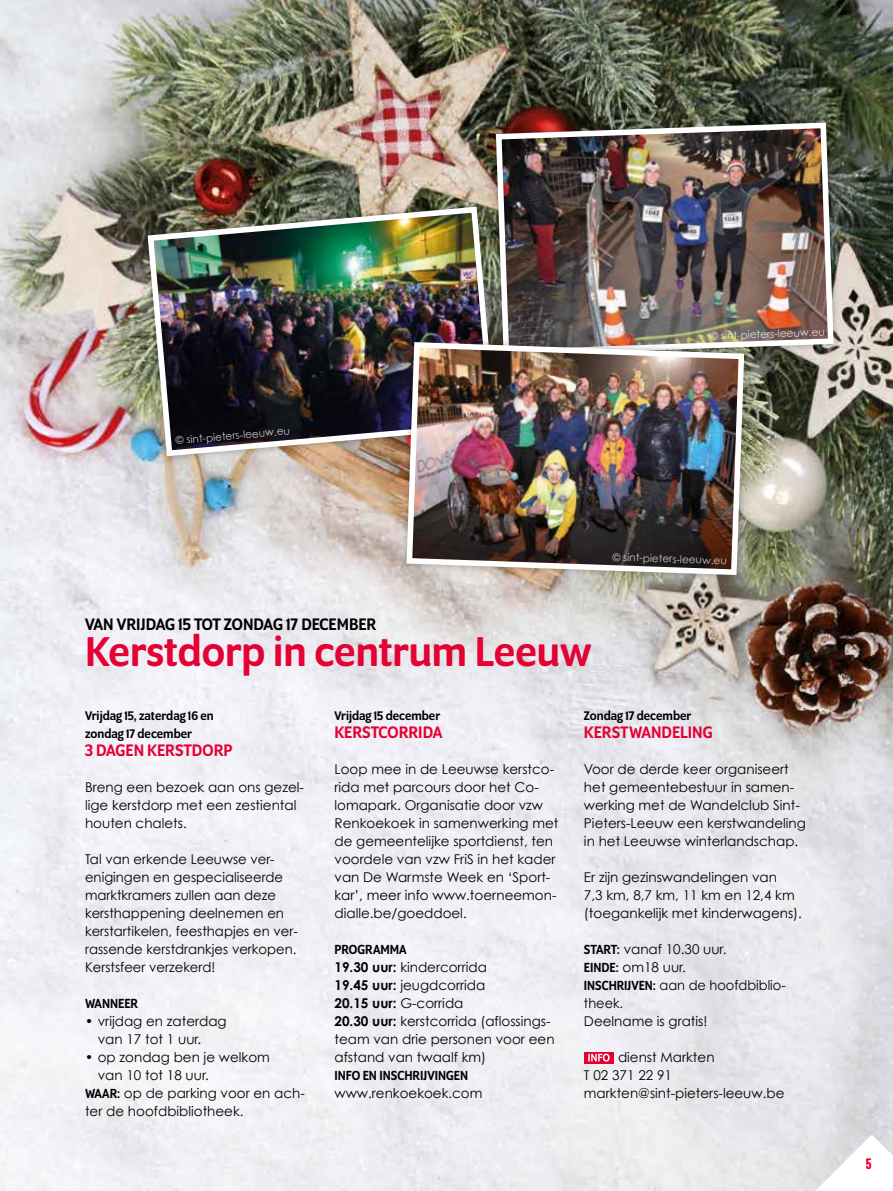
<style>
.page{position:relative;width:893px;height:1191px;background:#fff}
.page>*{position:absolute;margin:0;border:0;box-sizing:border-box;transform-origin:0 0}
.t1{font:500 45px "Program OT";color:#e40134}
.t2{font:500 18px "Program OT";color:#e40134}
.t3{font:500 18px "Program OT";color:#000}
.t4{font:500 16.5px "Program Nar OT";color:#e40134}
.t5{font:500 14.25px "Program OT";color:#000}
.t6{font:13.5px/18px "Century Gothic";color:#000}
.t7{font:500 13.5px/18px "Program OT";color:#000}
.t8{font:10.5px "Century Gothic";color:#fff}
.s1{font-family:"Program OT";font-weight:500;font-size:14.25px}
.s2{font-weight:700}
</style>
<div class="page">
<img style="left:0;top:0;width:893px;height:1191px">
<svg style="left:815px;top:1134px;width:78px;height:57px"></svg>
<div style="left:584px;top:1051px;width:30px;height:12px;background:#e40134"></div>
<svg style="left:588px;top:1053px;width:22px;height:8px"></svg>
<div style="left:490px;top:116px;width:350px;height:246px;background:#000;opacity:.3"></div>
<img style="left:493px;top:120px;width:343px;height:238px">
<div style="left:141px;top:200px;width:361px;height:262px;background:#000;opacity:.3"></div>
<img style="left:145px;top:204px;width:354px;height:255px">
<div style="left:400px;top:336px;width:351px;height:245px;background:#000;opacity:.3"></div>
<img style="left:404px;top:339px;width:343px;height:239px">
<p class="t8" style="left:175px;top:434px;width:116px;rotate:-5deg">© sint-pieters-leeuw.eu</p>
<p class="t8" style="left:710px;top:329px;width:116px;rotate:-2deg">© sint-pieters-leeuw.eu</p>
<p class="t8" style="left:613px;top:550px;width:116px;rotate:2deg">© sint-pieters-leeuw.eu</p>
<h2 class="t3" style="left:85px;top:614px;width:293px">VAN VRIJDAG 15 TOT ZONDAG 17 DECEMBER</h2>
<h1 class="t1" style="left:85px;top:626px;width:508px">Kerstdorp in centrum Leeuw</h1>
<p class="t7" style="left:85px;top:707px;width:130px">Vrijdag 15, zaterdag 16 en zondag 17 december</p>
<h2 class="t2" style="left:85px;top:740px;width:149px">3 DAGEN KERSTDORP</h2>
<p class="t6" style="left:85px;top:778px;width:220px">Breng een bezoek aan ons gezel&shy;lige kerstdorp met een zestiental houten chalets.</p>
<p class="t6" style="left:85px;top:850px;width:214px">Tal van erkende Leeuwse ver&shy;enigingen en gespecialiseerde marktkramers zullen aan deze kersthappening deelnemen en kerstartikelen, feesthapjes en ver&shy;rassende kerstdrankjes verkopen.<br>Kerstsfeer verzekerd!</p>
<p class="t5" style="left:85px;top:995px;width:55px">WANNEER</p>
<p class="t6" style="left:98px;top:1012px;width:130px;text-indent:-13px">• vrijdag en zaterdag van 17 tot 1 uur.</p>
<p class="t6" style="left:85px;top:1048px;width:186px">• op zondag ben je welkom</p>
<p class="t6" style="left:98px;top:1066px;width:113px">van 10 tot 18 uur.</p>
<p class="t6" style="left:85px;top:1084px;width:221px"><span class="s1">WAAR:</span> op de parking voor en ach-</p>
<p class="t6" style="left:85px;top:1102px;width:160px">ter de hoofdbibliotheek.</p>
<p class="t7" style="left:334px;top:707px;width:107px">Vrijdag 15 december</p>
<h2 class="t2" style="left:334px;top:722px;width:109px">KERSTCORRIDA</h2>
<p class="t6" style="left:334px;top:760px;width:225px">Loop mee in de Leeuwse kerstco&shy;rida met parcours door het Co&shy;lomapark. Organisatie door vzw<br>Renkoekoek in samenwerking met de gemeentelijke sportdienst, ten voordele van vzw FriS in het kader van De Warmste Week en ‘Sport&shy;kar’, meer info www.toerneemon&shy;dialle.be/goeddoel.</p>
<p class="t5" style="left:334px;top:941px;width:74px">PROGRAMMA</p>
<p class="t6" style="left:334px;top:958px;width:222px"><span class="s2">19.30 uur:</span> kindercorrida<br><span class="s2">19.45 uur:</span> jeugdcorrida<br><span class="s2">20.15 uur:</span> G-corrida<br><span class="s2">20.30 uur:</span> kerstcorrida (aflossings&shy;team van drie personen voor een afstand van twaalf km)</p>
<p class="t5" style="left:334px;top:1067px;width:135px">INFO EN INSCHRIJVINGEN</p>
<p class="t6" style="left:334px;top:1084px;width:149px">www.renkoekoek.com</p>
<p class="t7" style="left:584px;top:707px;width:109px">Zondag 17 december</p>
<h2 class="t2" style="left:584px;top:722px;width:130px">KERSTWANDELING</h2>
<p class="t6" style="left:584px;top:760px;width:223px">Voor de derde keer organiseert het gemeentebestuur in samen&shy;werking met de Wandelclub Sint-<br>Pieters-Leeuw een kerstwandeling in het Leeuwse winterlandschap.</p>
<p class="t6" style="left:584px;top:868px;width:219px">Er zijn gezinswandelingen van<br>7,3 km, 8,7 km, 11 km en 12,4 km (toegankelijk met kinderwagens).</p>
<p class="t6" style="left:584px;top:940px;width:203px"><span class="s1">START:</span> vanaf 10.30 uur.<br><span class="s1">EINDE:</span> om18 uur.<br><span class="s1">INSCHRIJVEN:</span> aan de hoofdbiblio&shy;theek.<br>Deelname is gratis!</p>
<p class="t6" style="left:584px;top:1048px;width:202px;text-indent:34px">dienst Markten<br>T 02 371 22 91 markten@sint-pieters-leeuw.be</p>
<p class="t4" style="left:866px;top:1154px;width:7px">5</p>
</div>
